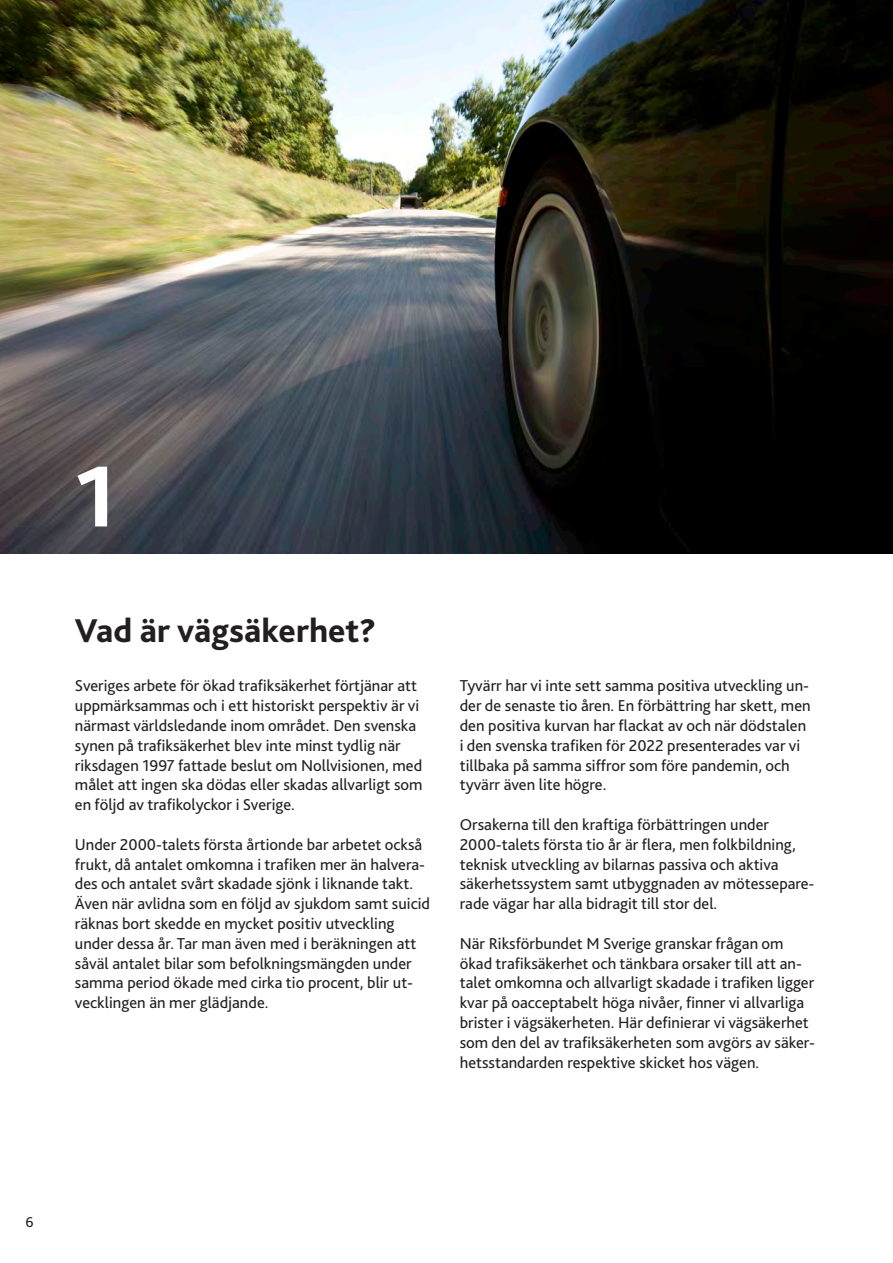
<style>
.page{position:relative;width:893px;height:1263px;background:#fff}
.page>*{position:absolute;margin:0;border:0;box-sizing:border-box;transform-origin:0 0}
.t1{font:800 90px "Bliss 2";color:#fff}
.t2{font:800 34.5px "Bliss 2";color:#231f20}
.t3{font:16.5px/19.8px "Bliss 2";color:#231f20}
.t4{font:15px "Bliss 2";color:#231f20}
</style>
<div class="page">
<img style="left:0;top:0;width:893px;height:554px">
<h1 class="t1" style="left:75px;top:441px;width:43px">1</h1>
<h2 class="t2" style="left:75px;top:609px;width:303px">Vad är vägsäkerhet?</h2>
<p class="t3" style="left:75px;top:676px;width:349px">Sveriges arbete för ökad trafiksäkerhet förtjänar att uppmärksammas och i ett historiskt perspektiv är vi närmast världsledande inom området. Den svenska synen på trafiksäkerhet blev inte minst tydlig när riksdagen 1997 fattade beslut om Nollvisionen, med målet att ingen ska dödas eller skadas allvarligt som en följd av trafikolyckor i Sverige.</p>
<p class="t3" style="left:75px;top:834px;width:357px">Under 2000-talets första årtionde bar arbetet också frukt, då antalet omkomna i trafiken mer än halvera&shy;des och antalet svårt skadade sjönk i liknande takt.<br>Även när avlidna som en följd av sjukdom samt suicid räknas bort skedde en mycket positiv utveckling under dessa år. Tar man även med i beräkningen att såväl antalet bilar som befolkningsmängden under samma period ökade med cirka tio procent, blir ut&shy;vecklingen än mer glädjande.</p>
<p class="t3" style="left:460px;top:676px;width:352px">Tyvärr har vi inte sett samma positiva utveckling un&shy;der de senaste tio åren. En förbättring har skett, men den positiva kurvan har flackat av och när dödstalen i den svenska trafiken för 2022 presenterades var vi tillbaka på samma siffror som före pandemin, och tyvärr även lite högre.</p>
<p class="t3" style="left:460px;top:814px;width:356px">Orsakerna till den kraftiga förbättringen under 2000-talets första tio år är flera, men folkbildning, teknisk utveckling av bilarnas passiva och aktiva säkerhetssystem samt utbyggnaden av mötessepare&shy;rade vägar har alla bidragit till stor del.</p>
<p class="t3" style="left:460px;top:933px;width:357px">När Riksförbundet M Sverige granskar frågan om ökad trafiksäkerhet och tänkbara orsaker till att an&shy;talet omkomna och allvarligt skadade i trafiken ligger kvar på oacceptabelt höga nivåer, finner vi allvarliga brister i vägsäkerheten. Här definierar vi vägsäkerhet som den del av trafiksäkerheten som avgörs av säker&shy;hetsstandarden respektive skicket hos vägen.</p>
<p class="t4" style="left:26px;top:1212px;width:10px">6</p>
</div>
